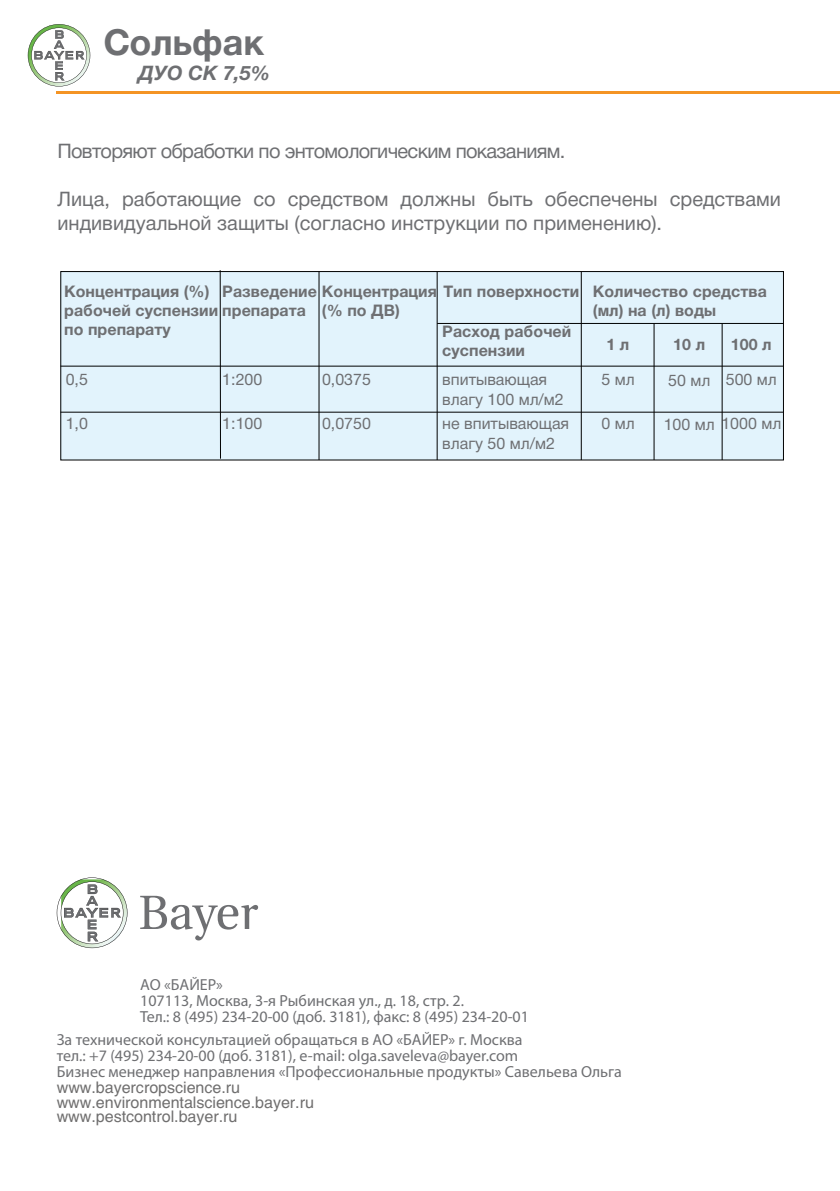
<style>
.page{position:relative;width:840px;height:1191px;background:#fff}
.page>*{position:absolute;margin:0;border:0;box-sizing:border-box;transform-origin:0 0}
.t1{font:700 36px "Helvetica Neue Cyr";color:#6e6f72}
.t2{font:20px/24px "Helvetica Neue Cyr";color:#6e6f72}
.t3{font:20px "Helvetica Neue Cyr";letter-spacing:-.035em;color:#6e6f72}
.t4{font:italic 700 20px "Helvetica Neue Cyr";color:#6e6f72}
.t5{font:16px/16px "Myriad Pro";color:#6e6f72}
.t6{font:700 16px/19.2px "Helvetica Neue Cyr";letter-spacing:.005em;color:#6e6f72}
.t7{font:16px/19.2px "Helvetica Neue Cyr";color:#6e6f72}
.t8{font:16px/14px "Helvetica Cyr Upright";color:#706f6f}
</style>
<div class="page">
<svg style="left:140px;top:895px;width:118px;height:45px"></svg>
<svg style="left:57px;top:877px;width:70px;height:71px"></svg>
<hr style="left:57px;top:91px;width:782px;height:2px;background:#f49424">
<svg style="left:28px;top:24px;width:62px;height:62px"></svg>
<div style="left:61px;top:272px;width:721px;height:188px;background:#e2f3fc"></div>
<div style="left:60px;top:271px;width:723px;height:189px;border:1px solid #000101"></div>
<hr style="left:60px;top:366px;width:722px;height:1px;background:#000101">
<hr style="left:60px;top:412px;width:722px;height:1px;background:#000101">
<hr style="left:437px;top:323px;width:346px;height:1px;background:#000101">
<hr style="left:219px;top:270px;width:2px;height:189px;background:#000101">
<hr style="left:318px;top:271px;width:1px;height:189px;background:#000101">
<hr style="left:436px;top:271px;width:1px;height:189px;background:#000101">
<hr style="left:580px;top:271px;width:1px;height:189px;background:#000101">
<hr style="left:653px;top:323px;width:1px;height:137px;background:#000101">
<hr style="left:721px;top:323px;width:1px;height:137px;background:#000101">
<h1 class="t1" style="left:103px;top:23px;width:162px">Сольфак</h1>
<p class="t4" style="left:138px;top:62px;width:133px">ДУО СК 7,5%</p>
<p class="t3" style="left:57px;top:140px;width:509px">Повторяют обработки по энтомологическим показаниям.</p>
<p class="t2" style="left:57px;top:188px;width:724px">Лица, работающие со средством должны быть обеспечены средствами индивидуальной защиты (согласно инструкции по применению).</p>
<p class="t6" style="left:64px;top:281px;width:243px">Концентрация (%)<br>рабочей суспензии препарата по препарату</p>
<p class="t6" style="left:592px;top:281px;width:175px;text-indent:-370px">Разведение Концентрация Тип поверхности Количество средства (мл) на (л) воды</p>
<p class="t6" style="left:442px;top:322px;width:130px">Расход рабочей суспензии</p>
<p class="t6" style="left:322px;top:301px;width:79px">(% по ДВ)</p>
<p class="t6" style="left:606px;top:334px;width:24px">1 л</p>
<p class="t6" style="left:673px;top:335px;width:33px">10 л</p>
<p class="t6" style="left:730px;top:334px;width:42px">100 л</p>
<p class="t7" style="left:66px;top:370px;width:24px">0,5</p>
<p class="t7" style="left:222px;top:370px;width:42px">1:200</p>
<p class="t7" style="left:322px;top:370px;width:50px">0,0375</p>
<p class="t7" style="left:442px;top:370px;width:123px">впитывающая влагу 100 мл/м2</p>
<p class="t7" style="left:601px;top:370px;width:35px">5 мл</p>
<p class="t7" style="left:667px;top:370px;width:110px">50 мл 500 мл</p>
<p class="t7" style="left:66px;top:414px;width:24px">1,0</p>
<p class="t7" style="left:222px;top:414px;width:42px">1:100</p>
<p class="t7" style="left:322px;top:414px;width:50px">0,0750</p>
<p class="t7" style="left:442px;top:414px;width:128px">не впитывающая влагу 50 мл/м2</p>
<p class="t7" style="left:601px;top:414px;width:35px">0 мл</p>
<p class="t7" style="left:663px;top:414px;width:119px">100 мл 1000 мл</p>
<p class="t5" style="left:140px;top:976px;width:390px">АО «БАЙЕР»<br>107113, Москва, 3-я Рыбинская ул., д. 18, стр. 2.<br>Тел.: 8 (495) 234-20-00 (доб. 3181), факс: 8 (495) 234-20-01</p>
<p class="t5" style="left:57px;top:1031px;width:566px">За технической консультацией обращаться в АО «БАЙЕР» г. Москва<br>тел.: +7 (495) 234-20-00 (доб. 3181), e-mail: olga.saveleva@bayer.com<br>Бизнес менеджер направления «Профессиональные продукты» Савельева Ольга</p>
<p class="t8" style="left:57px;top:1080px;width:185px">www.bayercropscience.ru</p>
<p class="t8" style="left:57px;top:1095px;width:258px">www.environmentalscience.bayer.ru www.pestcontrol.bayer.ru</p>
</div>
